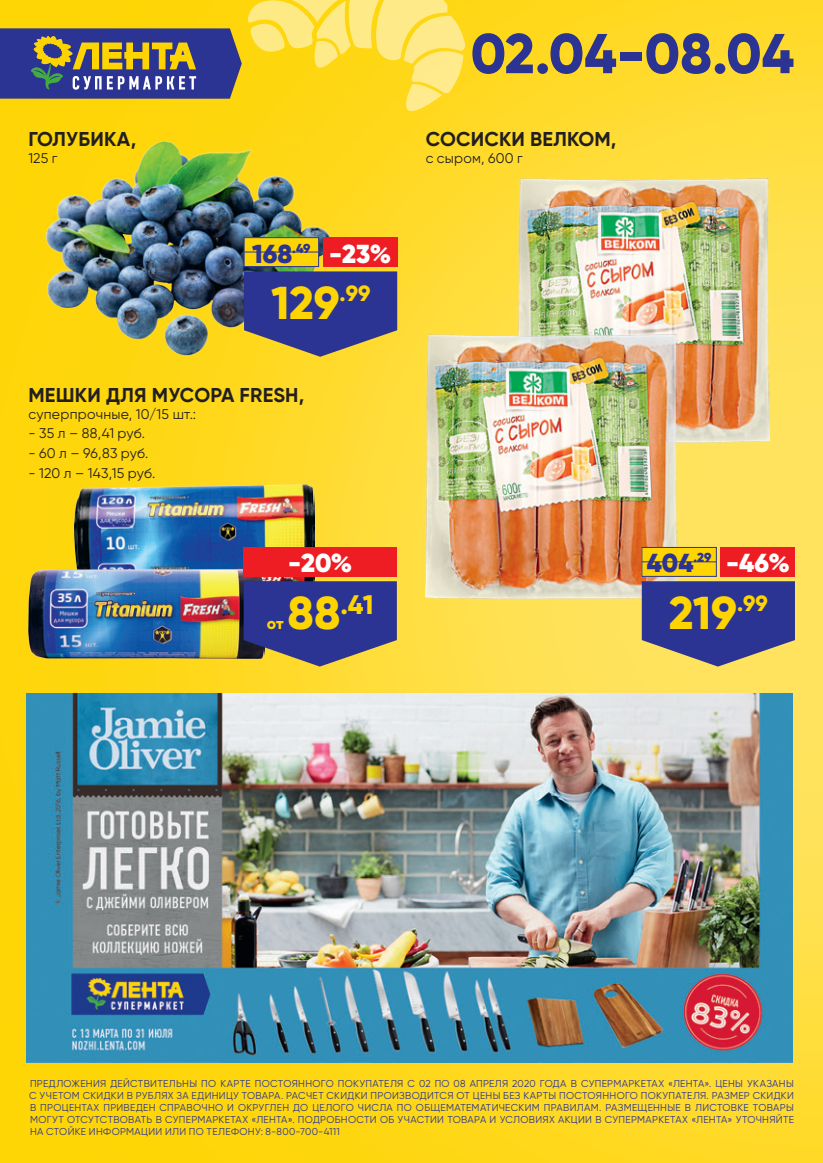
<style>
.page{position:relative;width:823px;height:1163px;background:#fff}
.page>*{position:absolute;margin:0;border:0;box-sizing:border-box;transform-origin:0 0}
.t1{font:800 56px "Gilroy";color:#2b3393}
.t2{font:800 46px "Gilroy";letter-spacing:-.005em;color:#fed503}
.t3{font:800 26.8px "Gilroy";color:#fed503}
.t4{font:900 26px "Gilroy";letter-spacing:.005em;color:#2b3393}
.t5{font:900 26px "Gilroy";color:#fff}
.товарный_гилрой{font:700 20px "Gilroy";letter-spacing:.01em;color:#231f20}
.t6{font:800 16px "Gilroy";color:#fed503}
.товарный_гилрой-2{font:14px "Gilroy";letter-spacing:.02em;color:#231f20}
.t7{font:10px/12px "Gilroy";letter-spacing:.03em;color:#2b3393;text-align:justify}
.s1{font-size:46px}
</style>
<div class="page">
<img style="left:0;top:0;width:822px;height:1162px">
<svg style="left:247px;top:0;width:218px;height:113px;background:#fedf48"></svg>
<svg style="left:0;top:28px;width:241px;height:71px;background:#5a5a7b"></svg>
<img style="left:517px;top:178px;width:252px;height:264px">
<img style="left:425px;top:334px;width:252px;height:264px">
<img style="left:45px;top:140px;width:286px;height:216px">
<div style="left:244px;top:237px;width:74px;height:29px;background:#fed503"></div>
<svg style="left:244px;top:271px;width:153px;height:86px;background:#4c4d81"></svg>
<div style="left:323px;top:237px;width:74px;height:29px;background:#ee1d23"></div>
<hr style="left:244px;top:251px;width:74px;height:1px;background:#2b3393">
<div style="left:243px;top:237px;width:76px;height:30px;border:1px solid #2b3393"></div>
<div style="left:641px;top:547px;width:74px;height:29px;background:#fed503"></div>
<svg style="left:641px;top:581px;width:153px;height:85px;background:#4d4f8a"></svg>
<div style="left:720px;top:547px;width:74px;height:29px;background:#ee1d23"></div>
<hr style="left:641px;top:561px;width:74px;height:1px;background:#2b3393">
<div style="left:641px;top:547px;width:75px;height:29px;border:1px solid #2b3393"></div>
<img style="left:75px;top:484px;width:239px;height:97px">
<img style="left:28px;top:569px;width:236px;height:89px">
<svg style="left:243px;top:581px;width:153px;height:85px;background:#444683"></svg>
<div style="left:243px;top:547px;width:153px;height:29px;background:#ee1d23"></div>
<img style="left:27px;top:693px;width:765px;height:369px">
<p class="товарный_гилрой" style="left:28px;top:127px;width:109px">ГОЛУБИКА,</p>
<p class="товарный_гилрой-2" style="left:28px;top:150px;width:30px">125 г</p>
<p class="t4" style="left:252px;top:237px;width:60px">168<sup>.49</sup></p>
<p class="t5" style="left:329px;top:237px;width:63px">-23%</p>
<p class="t2" style="left:271px;top:274px;width:101px">129<sup>.99</sup></p>
<p class="товарный_гилрой" style="left:28px;top:382px;width:277px">МЕШКИ ДЛЯ МУСОРА FRESH,</p>
<p class="товарный_гилрой-2" style="left:28px;top:405px;width:169px">суперпрочные, 10/15 шт.:</p>
<p class="товарный_гилрой-2" style="left:28px;top:425px;width:118px">- 35 л – 88,41 руб.</p>
<p class="товарный_гилрой-2" style="left:28px;top:444px;width:121px">- 60 л – 96,83 руб.</p>
<p class="товарный_гилрой-2" style="left:28px;top:464px;width:128px">- 120 л – 143,15 руб.</p>
<p class="t5" style="left:288px;top:546px;width:66px">-20%</p>
<p class="t3" style="left:287px;top:587px;width:87px"><span class="s1">88</span>.41</p>
<p class="t6" style="left:267px;top:613px;width:18px">от</p>
<p class="t1" style="left:470px;top:18px;width:324px">02.04-08.04</p>
<p class="товарный_гилрой" style="left:425px;top:127px;width:192px">СОСИСКИ ВЕЛКОМ,</p>
<p class="товарный_гилрой-2" style="left:425px;top:150px;width:99px">с сыром, 600 г</p>
<p class="t4" style="left:646px;top:546px;width:66px">404<sup>.29</sup></p>
<p class="t5" style="left:725px;top:546px;width:65px">-46%</p>
<p class="t2" style="left:668px;top:583px;width:100px">219<sup>.99</sup></p>
<p class="t7" style="left:29px;top:1076px;width:765px">ПРЕДЛОЖЕНИЯ ДЕЙСТВИТЕЛЬНЫ ПО КАРТЕ ПОСТОЯННОГО ПОКУПАТЕЛЯ С 02 ПО 08 АПРЕЛЯ 2020 ГОДА В СУПЕРМАРКЕТАХ «ЛЕНТА». ЦЕНЫ УКАЗАНЫ С УЧЕТОМ СКИДКИ В РУБЛЯХ ЗА ЕДИНИЦУ ТОВАРА. РАСЧЕТ СКИДКИ ПРОИЗВОДИТСЯ ОТ ЦЕНЫ БЕЗ КАРТЫ ПОСТОЯННОГО ПОКУПАТЕЛЯ. РАЗМЕР СКИДКИ В ПРОЦЕНТАХ ПРИВЕДЕН СПРАВОЧНО И ОКРУГЛЕН ДО ЦЕЛОГО ЧИСЛА ПО ОБЩЕМАТЕМАТИЧЕСКИМ ПРАВИЛАМ. РАЗМЕЩЕННЫЕ В ЛИСТОВКЕ ТОВАРЫ МОГУТ ОТСУТСТВОВАТЬ В СУПЕРМАРКЕТАХ «ЛЕНТА». ПОДРОБНОСТИ ОБ УЧАСТИИ ТОВАРА И УСЛОВИЯХ АКЦИИ В СУПЕРМАРКЕТАХ «ЛЕНТА» УТОЧНЯЙТЕ НА СТОЙКЕ ИНФОРМАЦИИ ИЛИ ПО ТЕЛЕФОНУ: 8-800-700-4111</p>
</div>
